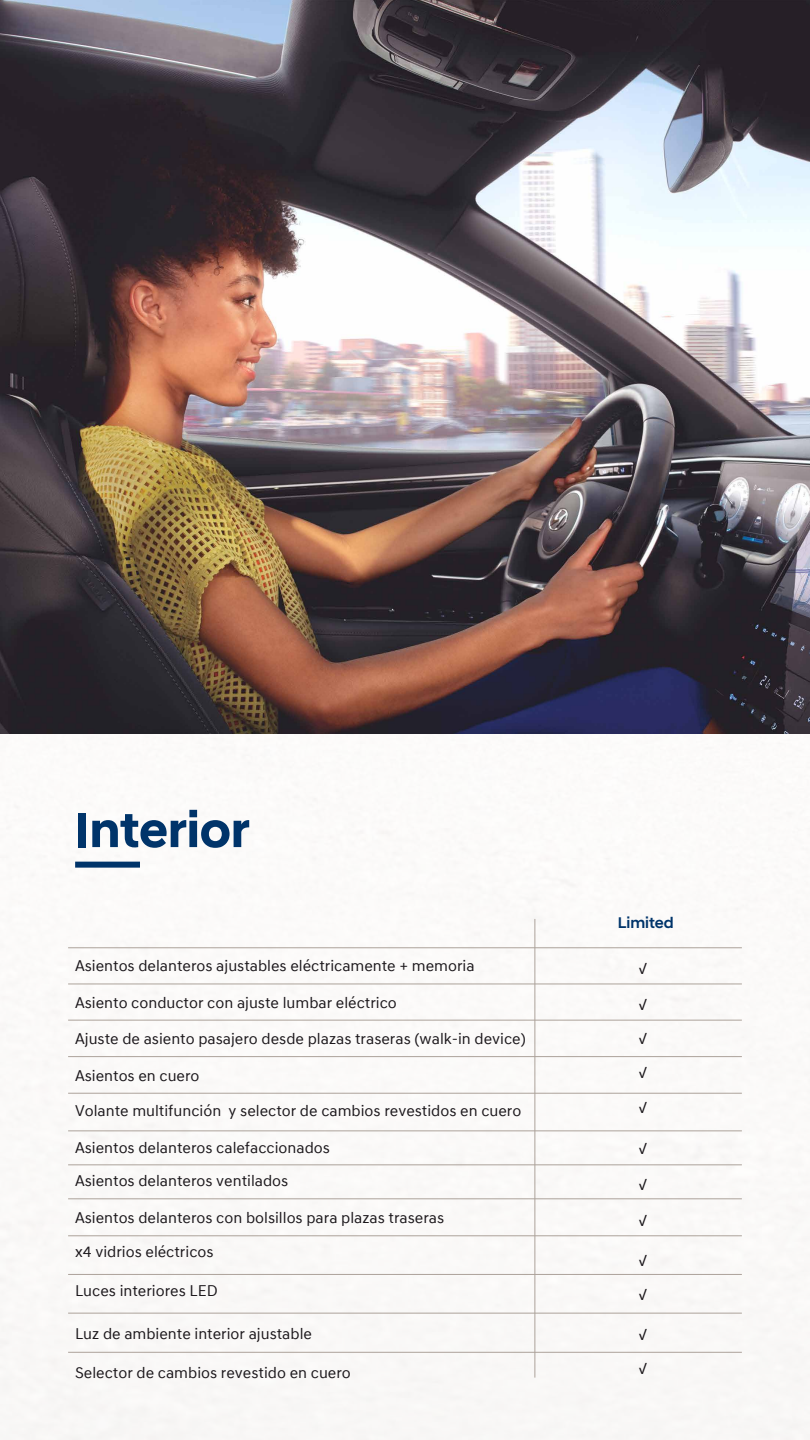
<style>
.page{position:relative;width:810px;height:1440px;background:#fff}
.page>*{position:absolute;margin:0;border:0;box-sizing:border-box;transform-origin:0 0}
.t1{font:700 50.25px "Hyundai Sans Head Office";color:#00346a}
.t2{font:15.75px/34px "Hyundai Sans Text Office";color:#1b171b}
.t3{font:500 15.75px "Hyundai Sans Head Office";color:#00346a}
</style>
<div class="page">
<img style="left:0;top:733px;width:810px;height:707px">
<div style="left:75px;top:862px;width:65px;height:6px;background:#00346a"></div>
<hr style="left:534px;top:919px;width:1px;height:459px;background:#aca29a">
<hr style="left:68px;top:1130px;width:674px;height:1px;background:#aca29a">
<hr style="left:68px;top:1164px;width:674px;height:1px;background:#aca29a">
<hr style="left:68px;top:1198px;width:674px;height:1px;background:#aca29a">
<hr style="left:68px;top:1235px;width:674px;height:1px;background:#aca29a">
<hr style="left:68px;top:1274px;width:674px;height:1px;background:#aca29a">
<hr style="left:68px;top:1313px;width:674px;height:1px;background:#aca29a">
<hr style="left:68px;top:1352px;width:674px;height:1px;background:#aca29a">
<hr style="left:68px;top:1093px;width:674px;height:1px;background:#aca29a">
<hr style="left:68px;top:1056px;width:674px;height:1px;background:#aca29a">
<hr style="left:68px;top:1020px;width:674px;height:1px;background:#aca29a">
<hr style="left:68px;top:983px;width:674px;height:1px;background:#aca29a">
<hr style="left:68px;top:947px;width:674px;height:1px;background:#aca29a">
<img style="left:0;top:0;width:810px;height:733px">
<h1 class="t1" style="left:75px;top:800px;width:176px">Interior</h1>
<p class="t2" style="left:75px;top:949px;width:401px">Asientos delanteros ajustables eléctricamente + memoria</p>
<p class="t2" style="left:75px;top:985px;width:323px">Asiento conductor con ajuste lumbar eléctrico</p>
<p class="t2" style="left:75px;top:1022px;width:452px">Ajuste de asiento pasajero desde plazas traseras (walk-in device)</p>
<p class="t2" style="left:75px;top:1058px;width:126px">Asientos en cuero</p>
<p class="t3" style="left:618px;top:913px;width:57px">Limited</p>
<p class="t2" style="left:639px;top:951px;width:10px">√</p>
<p class="t2" style="left:639px;top:987px;width:10px;text-align:justify">√ √ √</p>
<p class="t2" style="left:75px;top:1094px;width:448px">Volante multifunción y selector de cambios revestidos en cuero</p>
<p class="t2" style="left:639px;top:1091px;width:10px">√</p>
<p class="t2" style="left:639px;top:1131px;width:10px">√</p>
<p class="t2" style="left:639px;top:1167px;width:10px">√</p>
<p class="t2" style="left:639px;top:1204px;width:10px">√</p>
<p class="t2" style="left:639px;top:1243px;width:10px">√</p>
<p class="t2" style="left:639px;top:1278px;width:10px">√</p>
<p class="t2" style="left:639px;top:1317px;width:10px">√</p>
<p class="t2" style="left:639px;top:1352px;width:10px">√</p>
<p class="t2" style="left:75px;top:1131px;width:256px;line-height:32.9px">Asientos delanteros calefaccionados<br>Asientos delanteros ventilados</p>
<p class="t2" style="left:75px;top:1201px;width:371px">Asientos delanteros con bolsillos para plazas traseras x4 vidrios eléctricos</p>
<p class="t2" style="left:75px;top:1274px;width:144px">Luces interiores LED</p>
<p class="t2" style="left:75px;top:1317px;width:238px">Luz de ambiente interior ajustable</p>
<p class="t2" style="left:75px;top:1355px;width:277px">Selector de cambios revestido en cuero</p>
</div>
